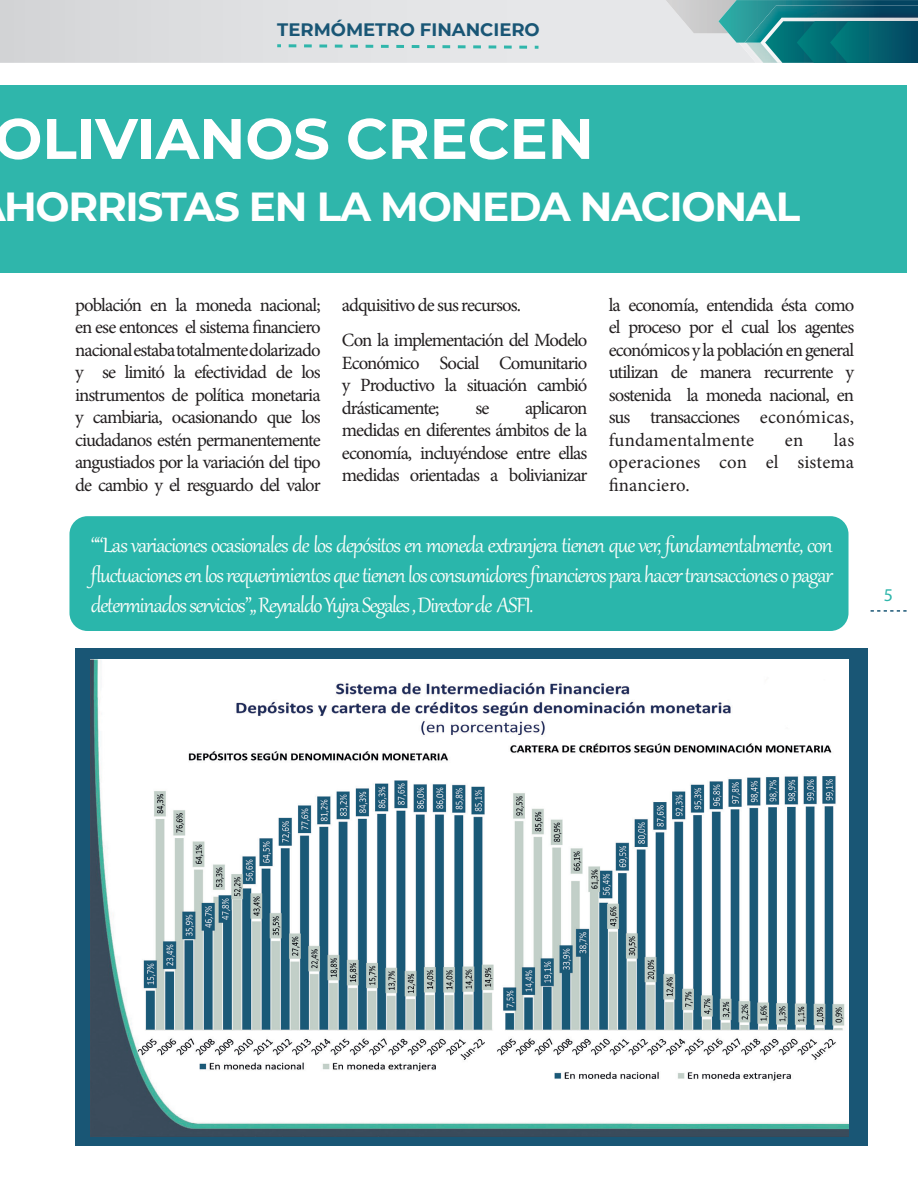
<style>
.page{position:relative;width:918px;height:1188px;background:#fff}
.page>*{position:absolute;margin:0;border:0;box-sizing:border-box;transform-origin:0 0}
.t1{font:700 57px "Montserrat";color:#fff}
.t2{font:700 40.5px "Montserrat";letter-spacing:-.03em;color:#fff}
.t3{font:25.5px/30px "Gabriola";letter-spacing:-.05em;color:#fbfdfa;text-align:justify}
.t4{font:18.75px/22.5px "Minion Pro";letter-spacing:-.05em;color:#231f20;text-align:justify}
.t5{font:700 18px "Montserrat";color:#195675}
.t6{font:18px "Myriad Pro";color:#2fb6ab}
</style>
<div class="page">
<svg style="left:871px;top:610px;width:36px;height:2px"></svg>
<svg style="left:0;top:0;width:718px;height:63px;background:#dfe0e2"></svg>
<img style="left:666px;top:0;width:52px;height:33px">
<svg style="left:718px;top:0;width:200px;height:63px;background:#2e818a"></svg>
<svg style="left:277px;top:44px;width:4px;height:3px"></svg>
<svg style="left:519px;top:46px;width:8px;height:3px"></svg>
<svg style="left:504px;top:46px;width:8px;height:3px"></svg>
<svg style="left:489px;top:45px;width:7px;height:4px"></svg>
<svg style="left:473px;top:45px;width:8px;height:3px"></svg>
<svg style="left:458px;top:45px;width:8px;height:3px"></svg>
<svg style="left:442px;top:45px;width:8px;height:3px"></svg>
<svg style="left:427px;top:45px;width:8px;height:3px"></svg>
<svg style="left:412px;top:45px;width:7px;height:3px"></svg>
<svg style="left:396px;top:45px;width:8px;height:3px"></svg>
<svg style="left:381px;top:45px;width:8px;height:3px"></svg>
<svg style="left:366px;top:45px;width:7px;height:3px"></svg>
<svg style="left:350px;top:45px;width:8px;height:3px"></svg>
<svg style="left:335px;top:45px;width:8px;height:3px"></svg>
<svg style="left:319px;top:44px;width:8px;height:4px"></svg>
<svg style="left:304px;top:44px;width:8px;height:3px"></svg>
<svg style="left:289px;top:44px;width:7px;height:3px"></svg>
<svg style="left:535px;top:46px;width:4px;height:3px"></svg>
<div style="left:0;top:85px;width:907px;height:187px;background:#2fb6ab"></div>
<div style="left:75px;top:648px;width:793px;height:497px;background:#195675"></div>
<img style="left:91px;top:659px;width:758px;height:477px">
<div style="left:69px;top:516px;width:780px;height:115px;background:#2ab6ab;border-radius:18px"></div>
<p class="t5" style="left:277px;top:17px;width:264px">TERMÓMETRO FINANCIERO</p>
<h1 class="t1" style="left:-6px;top:98px;width:601px">OLIVIANOS CRECEN</h1>
<h2 class="t2" style="left:4px;top:178px;width:798px">HORRISTAS EN LA MONEDA NACIONAL</h2>
<p class="t4" style="left:75px;top:294px;width:247px">población en la moneda nacional; en ese entonces el sistema financiero nacional estaba totalmente dolarizado y se limitó la efectividad de los instrumentos de política monetaria y cambiaria, ocasionando que los ciudadanos estén permanentemente angustiados por la variación del tipo de cambio y el resguardo del valor</p>
<p class="t4" style="left:342px;top:294px;width:181px">adquisitivo de sus recursos.</p>
<p class="t4" style="left:342px;top:329px;width:247px">Con la implementación del Modelo Económico Social Comunitario y Productivo la situación cambió drásticamente;</p>
<p class="t4" style="left:342px;top:396px;width:247px;text-indent:183px">aplicaron medidas en diferentes ámbitos de la economía, incluyéndose entre ellas medidas orientadas a bolivianizar</p>
<p class="t4" style="left:475px;top:396px;width:16px">se</p>
<p class="t4" style="left:609px;top:294px;width:247px">la economía, entendida ésta como el proceso por el cual los agentes económicos y la población en general utilizan de manera recurrente y sostenida la moneda nacional, en sus transacciones económicas, fundamentalmente</p>
<p class="t4" style="left:609px;top:429px;width:247px;text-indent:225px">las operaciones con el sistema financiero.</p>
<p class="t4" style="left:785px;top:429px;width:20px">en</p>
<p class="t3" style="left:91px;top:528px;width:744px">““Las variaciones ocasionales de los depósitos en moneda extranjera tienen que ver, fundamentalmente, con fluctuaciones en los requerimientos que tienen los consumidores financieros para hacer transacciones o pagar determinados servicios”,, Reynaldo Yujra Segales , Director de ASFI.</p>
<p class="t6" style="left:884px;top:584px;width:11px">5</p>
</div>
